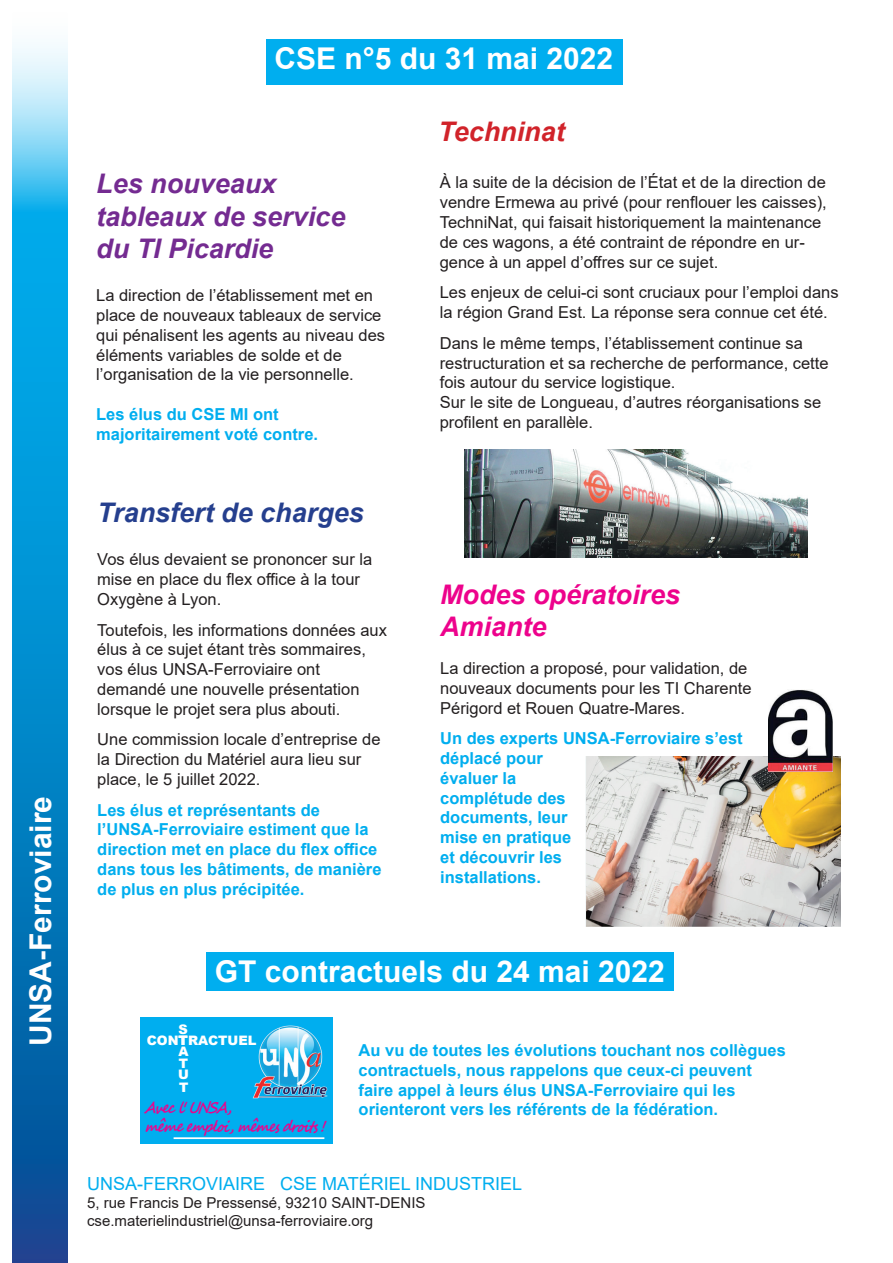
<style>
.page{position:relative;width:893px;height:1263px;background:#fff}
.page>*{position:absolute;margin:0;border:0;box-sizing:border-box;transform-origin:0 0}
.t1{font:700 30px "Arial";color:#fff}
.t2{font:italic 700 27px/32.4px "Arial";color:#742b91}
.t3{font:italic 700 27px/32.4px "Arial";color:#ed028c}
.t4{font:italic 700 27px "Arial";color:#253f8e}
.t5{font:italic 700 27px "Arial";color:#d1232a}
.t6{font:18px "Arial";color:#00aeef}
.t7{font:16.5px/19.8px "Arial";color:#231f20}
.t8{font:700 16.5px/19.8px "Arial";color:#00aeef}
.t9{font:italic 700 15.6px/18.8px "Segoe Script";letter-spacing:-.09em;color:#ed028c;scale:.87 1}
.t10{font:15px/18px "Arial";color:#231f20}
.t11{font:900 13.05px/11.2px "Arial";color:#fff;text-align:justify}
</style>
<div class="page">
<svg style="left:13px;top:44px;width:55px;height:1219px;background:#168ecb"></svg>
<div style="left:206px;top:952px;width:467px;height:39px;background:#00aeef"></div>
<div style="left:266px;top:39px;width:356px;height:46px;background:#00aeef"></div>
<div style="left:140px;top:1018px;width:193px;height:126px;background:#00aeef"></div>
<img style="left:253px;top:1025px;width:74px;height:74px">
<hr style="left:174px;top:1137px;width:150px;height:2px;background:#fff">
<img style="left:585px;top:756px;width:255px;height:170px">
<img style="left:768px;top:689px;width:64px;height:82px">
<img style="left:464px;top:449px;width:344px;height:109px">
<h1 class="t1" style="left:20px;top:1046px;width:252px;rotate:-90deg">UNSA-Ferroviaire</h1>
<h1 class="t1" style="left:274px;top:38px;width:340px">CSE n°5 du 31 mai 2022</h1>
<h2 class="t2" style="left:96px;top:168px;width:251px">Les nouveaux tableaux de service du TI Picardie</h2>
<p class="t7" style="left:96px;top:285px;width:290px">La direction de l’établissement met en place de nouveaux tableaux de service qui pénalisent les agents au niveau des éléments variables de solde et de l’organisation de la vie personnelle.</p>
<p class="t8" style="left:96px;top:404px;width:223px">Les élus du CSE MI ont majoritairement voté contre.</p>
<h2 class="t4" style="left:97px;top:494px;width:268px">Transfert de charges</h2>
<p class="t7" style="left:97px;top:550px;width:277px">Vos élus devaient se prononcer sur la mise en place du flex office à la tour<br>Oxygène à Lyon.</p>
<p class="t7" style="left:97px;top:620px;width:291px">Toutefois, les informations données aux élus à ce sujet étant très sommaires, vos élus UNSA-Ferroviaire ont demandé une nouvelle présentation lorsque le projet sera plus abouti.</p>
<p class="t7" style="left:97px;top:730px;width:285px">Une commission locale d’entreprise de la Direction du Matériel aura lieu sur place, le 5 juillet 2022.</p>
<p class="t8" style="left:97px;top:800px;width:286px">Les élus et représentants de l’UNSA-Ferroviaire estiment que la direction met en place du flex office dans tous les bâtiments, de manière de plus en plus précipitée.</p>
<h2 class="t5" style="left:438px;top:114px;width:128px">Techninat</h2>
<p class="t7" style="left:440px;top:173px;width:388px">À la suite de la décision de l’État et de la direction de vendre Ermewa au privé (pour renflouer les caisses), TechniNat, qui faisait historiquement la maintenance de ces wagons, a été contraint de répondre en ur&shy;gence à un appel d’offres sur ce sujet.</p>
<p class="t7" style="left:440px;top:282px;width:400px">Les enjeux de celui-ci sont cruciaux pour l’emploi dans la région Grand Est. La réponse sera connue cet été.</p>
<p class="t7" style="left:440px;top:333px;width:390px">Dans le même temps, l’établissement continue sa restructuration et sa recherche de performance, cette fois autour du service logistique.<br>Sur le site de Longueau, d’autres réorganisations se profilent en parallèle.</p>
<h2 class="t3" style="left:440px;top:579px;width:242px">Modes opératoires<br>Amiante</h2>
<p class="t7" style="left:440px;top:658px;width:313px">La direction a proposé, pour validation, de nouveaux documents pour les TI Charente<br>Périgord et Rouen Quatre-Mares.</p>
<p class="t8" style="left:440px;top:729px;width:304px">Un des experts UNSA-Ferroviaire s’est déplacé pour<br>évaluer la<br>complétude des<br>documents, leur<br>mise en pratique<br>et découvrir les<br>installations.</p>
<h1 class="t1" style="left:215px;top:950px;width:452px">GT contractuels du 24 mai 2022</h1>
<p class="t11" style="left:177px;top:1023px;width:12px;rotate:-1deg">S T A T U</p>
<p class="t11" style="left:147px;top:1034px;width:111px">CONTRACTUEL</p>
<p class="t9" style="left:144px;top:1098px;width:216px">Avecl'UNSA, mêmeemploi,mêmesdroits!</p>
<p class="t8" style="left:359px;top:1040px;width:429px">Au vu de toutes les évolutions touchant nos collègues contractuels, nous rappelons que ceux-ci peuvent faire appel à leurs élus UNSA-Ferroviaire qui les orienteront vers les référents de la fédération.</p>
<p class="t6" style="left:87px;top:1171px;width:437px">UNSA-FERROVIAIRE CSE MATÉRIEL INDUSTRIEL</p>
<p class="t10" style="left:87px;top:1194px;width:340px">5, rue Francis De Pressensé, 93210 SAINT-DENIS cse.materielindustriel@unsa-ferroviaire.org</p>
</div>
